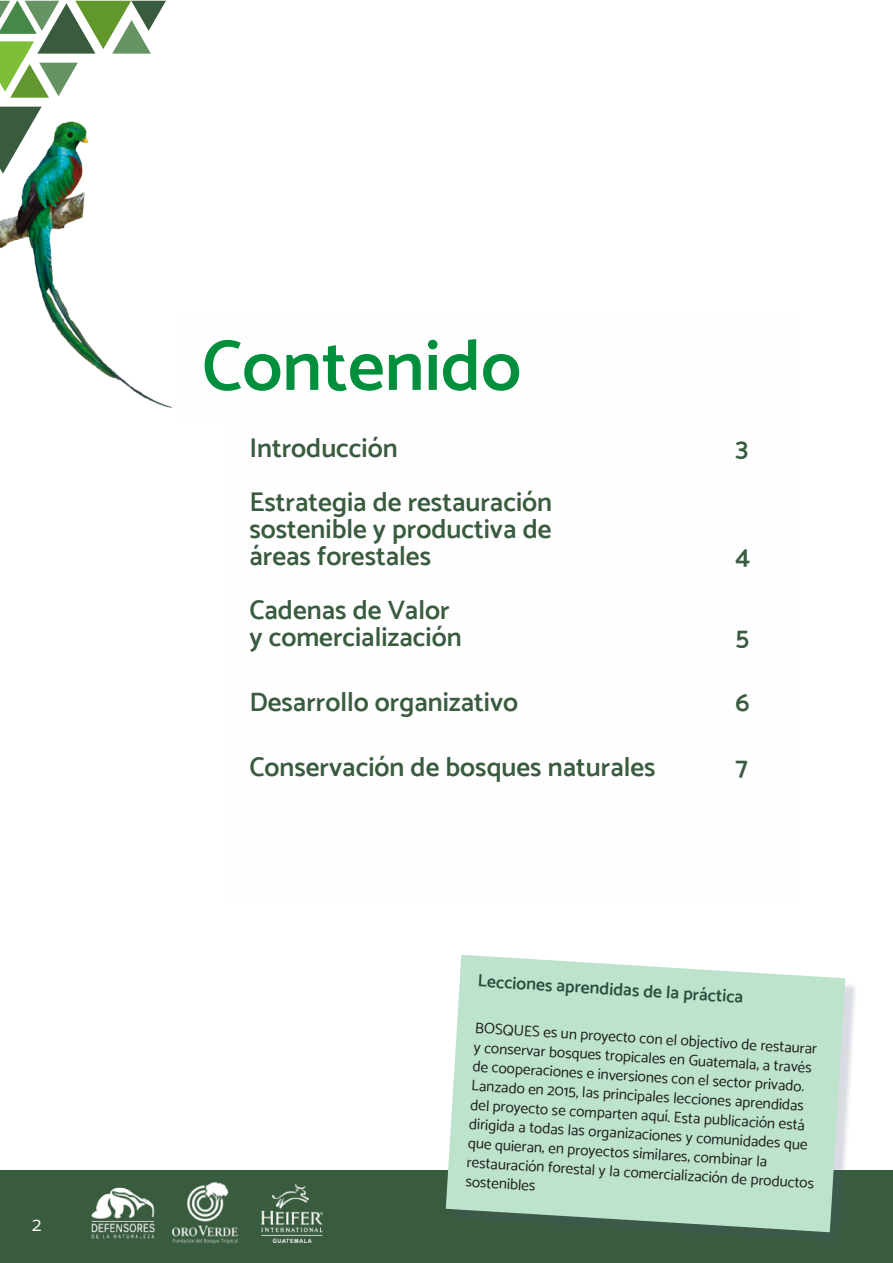
<style>
.page{position:relative;width:893px;height:1263px;background:#fff}
.page>*{position:absolute;margin:0;border:0;box-sizing:border-box;transform-origin:0 0}
.t1{font:600 72px "Catamaran";color:#008f3c}
.t2{font:600 27px/27px "Catamaran";color:#395b3e;text-align:justify}
.t3{font:19.5px "Catamaran";color:#fefefe}
.t4{font:600 17.55px "Catamaran";color:#2a4e3e}
.t5{font:15.15px/19.4px "Catamaran";color:#1d1d1b}
</style>
<div class="page">
<div style="left:0;top:1170px;width:893px;height:93px;background:#395b3e"></div>
<img style="left:91px;top:1187px;width:64px;height:52px">
<img style="left:171px;top:1182px;width:68px;height:62px">
<img style="left:262px;top:1185px;width:61px;height:57px">
<img style="left:744px;top:978px;width:111px;height:260px">
<svg style="left:446px;top:955px;width:399px;height:277px;background:#bbdec9"></svg>
<svg style="left:0;top:0;width:166px;height:122px"></svg>
<img style="left:0;top:122px;width:172px;height:286px">
<p class="t3" style="left:32px;top:1215px;width:11px">2</p>
<h1 class="t1" style="left:202px;top:334px;width:321px">Contenido</h1>
<h2 class="t2" style="left:249px;top:436px;width:150px">Introducción</h2>
<h2 class="t2" style="left:735px;top:436px;width:14px">3</h2>
<h2 class="t2" style="left:249px;top:490px;width:304px">Estrategia de restauración sostenible y productiva de áreas forestales</h2>
<h2 class="t2" style="left:735px;top:544px;width:16px">4</h2>
<h2 class="t2" style="left:249px;top:598px;width:214px">Cadenas de Valor y comercialización</h2>
<h2 class="t2" style="left:735px;top:625px;width:15px">5</h2>
<h2 class="t2" style="left:249px;top:690px;width:270px">Desarrollo organizativo</h2>
<h2 class="t2" style="left:735px;top:690px;width:16px">6</h2>
<h2 class="t2" style="left:249px;top:755px;width:408px">Conservación de bosques naturales</h2>
<h2 class="t2" style="left:735px;top:755px;width:14px">7</h2>
<p class="t4" style="left:479px;top:972px;width:267px;rotate:4deg">Lecciones aprendidas de la práctica</p>
<p class="t5" style="left:476px;top:1017px;width:351px;rotate:4deg">BOSQUES es un proyecto con el objectivo de restaurar y conservar bosques tropicales en Guatemala, a través de cooperaciones e inversiones con el sector privado.<br>Lanzado en 2015, las principales lecciones aprendidas del proyecto se comparten aquí. Esta publicación está dirigida a todas las organizaciones y comunidades que que quieran, en proyectos similares, combinar la restauración forestal y la comercialización de productos sostenibles</p>
</div>
